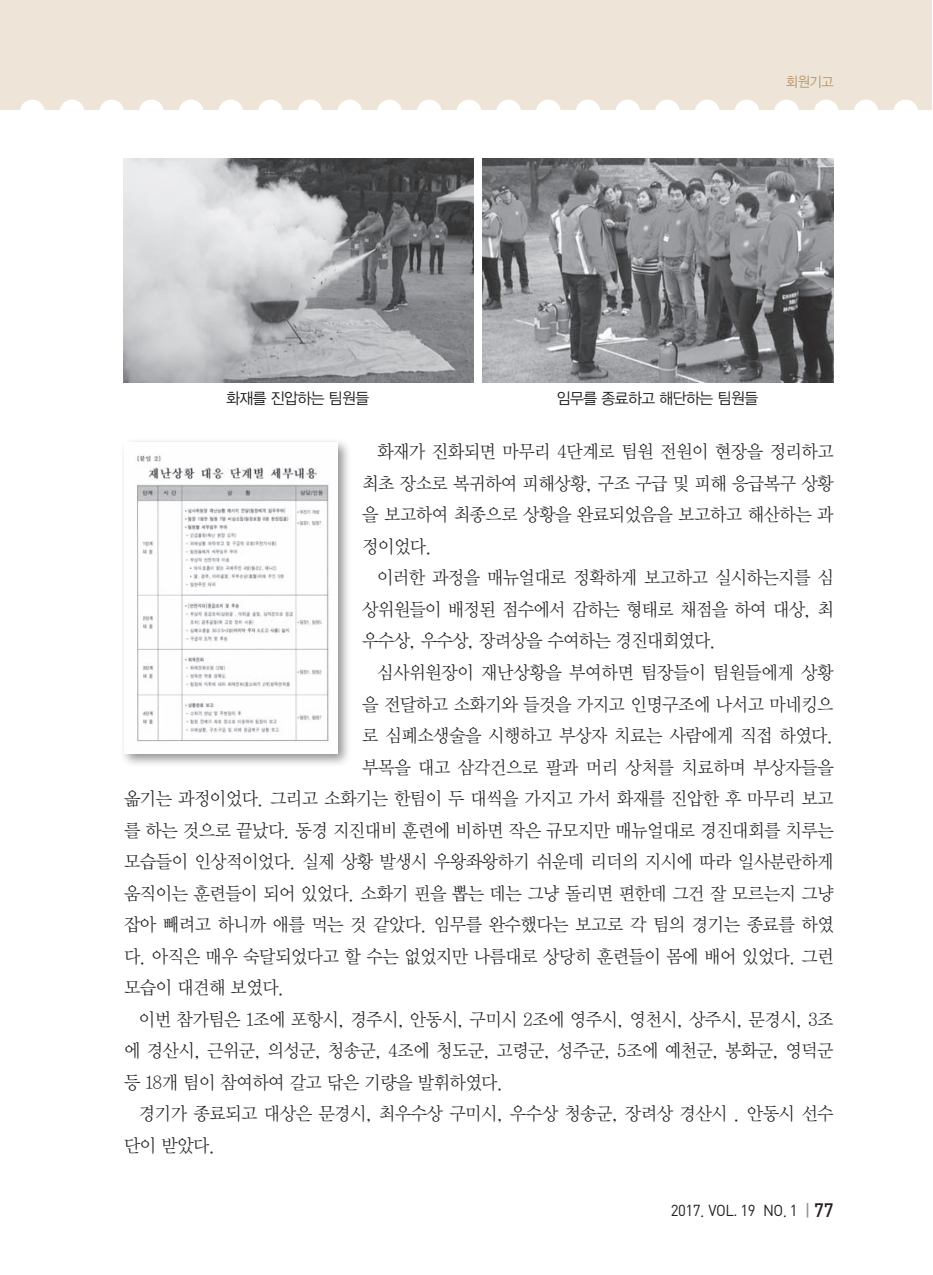
<style>
.page{position:relative;width:933px;height:1275px;background:#fff}
.page>*{position:absolute;margin:0;border:0;box-sizing:border-box;transform-origin:0 0}
.t1{font:18.38px/31.5px "YDVY Mj O Std 12";letter-spacing:-.03em;color:#231f20;text-align:justify;scale:.95 1}
.t2{font:15.75px "YDVYGO Std 12";letter-spacing:-.03em;color:#231f20;scale:.95 1}
.t3{font:15.75px "DIN Pro";letter-spacing:-.03em;color:#231f20;scale:.95 1}
.t4{font:14px "YDVYGO Std 12";color:#b8956b;scale:.95 1}
.s1{font-family:"Adobe Myungjo Std";font-weight:500}
.s2{font-family:"YDVYGO Std 14";color:#939598}
.s3{font-weight:500;font-size:19.25px}
</style>
<div class="page">
<div style="left:0;top:1px;width:931px;height:108px;background:#eee5d8"></div>
<div style="left:20px;top:100px;width:25px;height:24px;background:#fff;border-radius:50%"></div>
<div style="left:60px;top:100px;width:24px;height:24px;background:#fff;border-radius:50%"></div>
<div style="left:99px;top:100px;width:25px;height:24px;background:#fff;border-radius:50%"></div>
<div style="left:139px;top:100px;width:25px;height:24px;background:#fff;border-radius:50%"></div>
<div style="left:179px;top:100px;width:24px;height:24px;background:#fff;border-radius:50%"></div>
<div style="left:218px;top:100px;width:25px;height:24px;background:#fff;border-radius:50%"></div>
<div style="left:258px;top:100px;width:25px;height:24px;background:#fff;border-radius:50%"></div>
<div style="left:298px;top:100px;width:24px;height:24px;background:#fff;border-radius:50%"></div>
<div style="left:337px;top:100px;width:25px;height:24px;background:#fff;border-radius:50%"></div>
<div style="left:377px;top:100px;width:25px;height:24px;background:#fff;border-radius:50%"></div>
<div style="left:417px;top:100px;width:24px;height:24px;background:#fff;border-radius:50%"></div>
<div style="left:456px;top:100px;width:25px;height:24px;background:#fff;border-radius:50%"></div>
<div style="left:496px;top:100px;width:25px;height:24px;background:#fff;border-radius:50%"></div>
<div style="left:536px;top:100px;width:25px;height:24px;background:#fff;border-radius:50%"></div>
<div style="left:575px;top:100px;width:25px;height:24px;background:#fff;border-radius:50%"></div>
<div style="left:615px;top:100px;width:25px;height:24px;background:#fff;border-radius:50%"></div>
<div style="left:655px;top:100px;width:25px;height:24px;background:#fff;border-radius:50%"></div>
<div style="left:694px;top:100px;width:25px;height:24px;background:#fff;border-radius:50%"></div>
<div style="left:734px;top:100px;width:25px;height:24px;background:#fff;border-radius:50%"></div>
<div style="left:774px;top:100px;width:25px;height:24px;background:#fff;border-radius:50%"></div>
<div style="left:814px;top:100px;width:24px;height:24px;background:#fff;border-radius:50%"></div>
<div style="left:853px;top:100px;width:25px;height:24px;background:#fff;border-radius:50%"></div>
<div style="left:893px;top:100px;width:25px;height:24px;background:#fff;border-radius:50%"></div>
<img style="left:123px;top:159px;width:351px;height:223px">
<img style="left:483px;top:159px;width:350px;height:223px">
<div style="left:119px;top:438px;width:233px;height:330px;background:#231f20;opacity:.5"></div>
<img style="left:124px;top:443px;width:213px;height:310px">
<p class="t4" style="left:786px;top:74px;width:52px">회원기고</p>
<p class="t2" style="left:226px;top:391px;width:152px">화재를 진압하는 팀원들</p>
<p class="t2" style="left:557px;top:391px;width:213px">임무를 종료하고 해단하는 팀원들</p>
<p class="t1" style="left:362px;top:437px;width:498px;text-indent:15px">화재가 진화되면 마무리 4단계로 팀원 전원이 현장을 정리하고 최초 장소로 복귀하여 피해상황, 구조 구급 및 피해 응급복구 상황 을 보고하여 최종으로 상황을 완료되었음을 보고하고 해산하는 과 정이었다.</p>
<p class="t1" style="left:362px;top:563px;width:498px;text-indent:15px">이러한 과정을 매뉴얼대로 정확하게 보고하고 실시하는지를 심 상위원들이 배정된 점수에서 감하는 형태로 채점을 하여 대상, 최 우수상, 우수상, 장려상을 수여하는 경진대회였다.</p>
<p class="t1" style="left:377px;top:657px;width:482px">심사위원장이 재난상황을 부여하면 팀장들이 팀원들에게 상황</p>
<p class="t1" style="left:362px;top:689px;width:498px">을 전달하고 소화기와 들것을 가지고 인명구조에 나서고 마네킹으</p>
<p class="t1" style="left:362px;top:720px;width:498px">로 심폐소생술을 시행하고 부상자 치료는 사람에게 직접 하였다.</p>
<p class="t1" style="left:362px;top:752px;width:498px">부목을 대고 삼각건으로 팔과 머리 상처를 치료하며 부상자들을</p>
<p class="t1" style="left:124px;top:783px;width:748px">옮기는 과정이었다. 그리고 소화기는 한팀이 두 대씩을 가지고 가서 화재를 진압한 후 마무리 보고</p>
<p class="t1" style="left:124px;top:815px;width:748px">를 하는 것으로 끝났다. 동경 지진대비 훈련에 비하면 작은 규모지만 매뉴얼대로 경진대회를 치루는</p>
<p class="t1" style="left:124px;top:846px;width:748px">모습들이 인상적이었다. 실제 상황 발생시 우왕좌왕하기 쉬운데 리더의 지시에 따라 일사분란하게</p>
<p class="t1" style="left:124px;top:878px;width:748px">움직이는 훈련들이 되어 있었다. 소화기 핀을 뽑는 데는 그냥 돌리면 편한데 그건 잘 모르는지 그냥</p>
<p class="t1" style="left:124px;top:909px;width:748px">잡아 빼려고 하니까 애를 먹는 것 같았다. 임무를 완수했다는 보고로 각 팀의 경기는 종료를 하였</p>
<p class="t1" style="left:124px;top:941px;width:748px">다. 아직은 매우 숙달되었다고 할 수는 없었지만 나름대로 상당히 훈련들이 몸에 배어 있었다. 그런</p>
<p class="t1" style="left:124px;top:972px;width:171px">모습이 대견해 보였다.</p>
<p class="t1" style="left:139px;top:1004px;width:732px">이번 참가팀은 1조에 포항시, 경주시, 안동시, 구미시 2조에 영주시, 영천시, 상주시, 문경시, 3조</p>
<p class="t1" style="left:124px;top:1035px;width:748px">에 경산시, 근위군, 의성군, 청송군, 4조에 청도군, 고령군, 성주군, 5조에 예천군, 봉화군, 영덕군</p>
<p class="t1" style="left:124px;top:1067px;width:401px">등 18개 팀이 참여하여 갈고 닦은 기량을 발휘하였다.</p>
<p class="t1" style="left:139px;top:1098px;width:732px">경기가 종료되고 대상은 문경시, 최우수상 구미시, 우수상 청송군, 장려상 경산시 . 안동시 선수</p>
<p class="t1" style="left:124px;top:1130px;width:98px">단이 받았다.</p>
<p class="t3" style="left:670px;top:1200px;width:173px">2017<span class="s1">.</span> VOL. 19 NO<span class="s1">.</span> 1 <span class="s2">|</span> <span class="s3">77</span></p>
</div>
